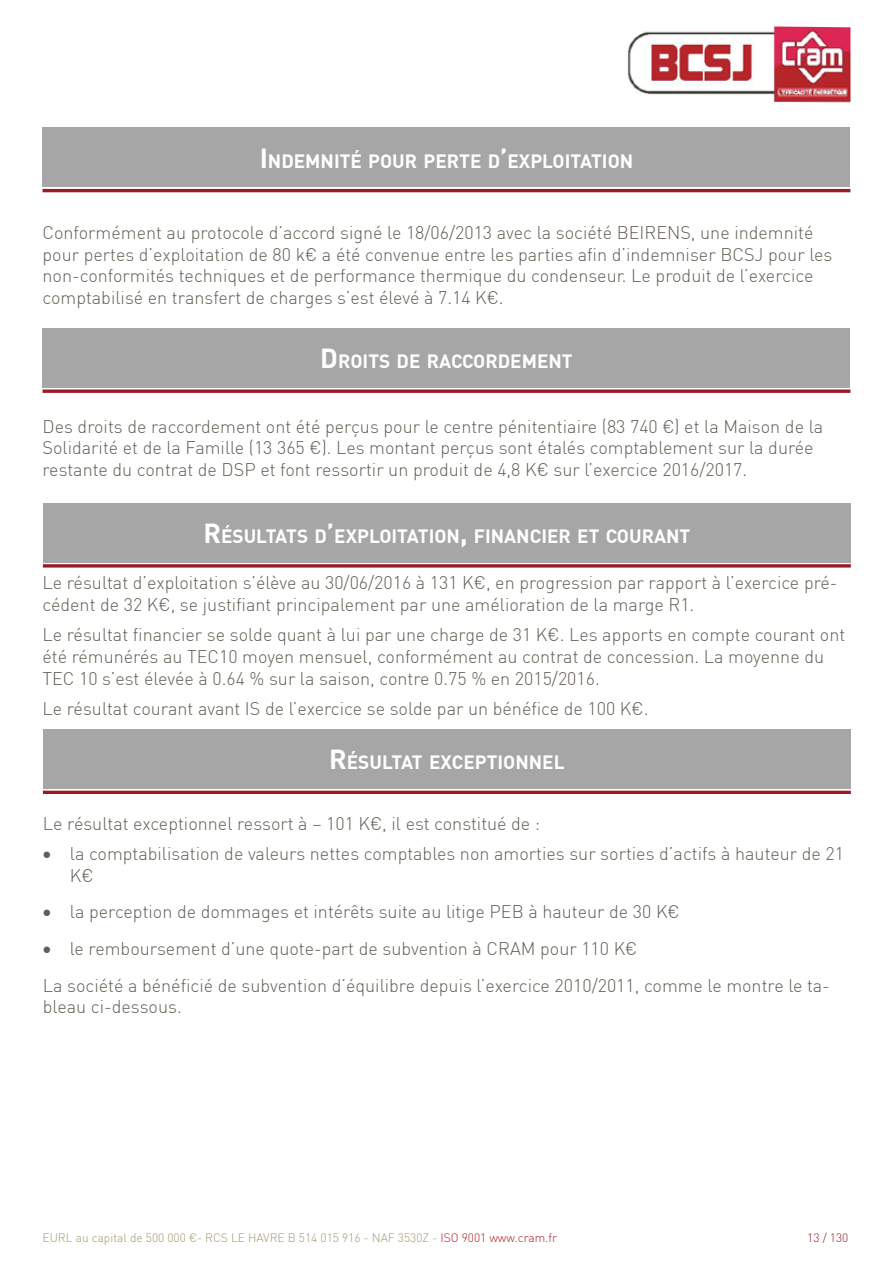
<style>
.page{position:relative;width:893px;height:1263px;background:#fff}
.page>*{position:absolute;margin:0;border:0;box-sizing:border-box;transform-origin:0 0}
.SousTitreRapport{font:700 18.9px "DIN Pro";color:#fff}
.Body_Text{font:300 18px/21.6px "DIN Pro";color:#635f54}
.t1{font:300 12px "DIN Pro";color:#a39871}
.t2{font:300 12px "DIN Pro";color:#981b26}
.s1{font-size:27px}
.s2{color:#af1e23}
</style>
<div class="page">
<img style="left:627px;top:26px;width:223px;height:77px">
<div style="left:43px;top:128px;width:807px;height:59px;background:#a6a6a6"></div>
<hr style="left:43px;top:189px;width:807px;height:3px;background:#981b26">
<div style="left:43px;top:328px;width:807px;height:60px;background:#a6a6a6"></div>
<svg style="left:43px;top:389px;width:807px;height:4px;background:#a73e47"></svg>
<div style="left:43px;top:503px;width:808px;height:59px;background:#a6a6a6"></div>
<svg style="left:43px;top:564px;width:808px;height:4px;background:#a73d47"></svg>
<div style="left:43px;top:729px;width:808px;height:60px;background:#a6a6a6"></div>
<hr style="left:43px;top:791px;width:808px;height:3px;background:#981b26">
<p class="SousTitreRapport" style="left:260px;top:148px;width:375px"><span class="s1">I</span> NDEMNITÉ POUR PERTE D<span class="s1">’</span>EXPLOITATION</p>
<p class="Body_Text" style="left:43px;top:222px;width:791px">Conformément au protocole d’accord signé le 18/06/2013 avec la société BEIRENS, une indemnité pour pertes d’exploitation de 80 k€ a été convenue entre les parties afin d’indemniser BCSJ pour les non-conformités techniques et de performance thermique du condenseur. Le produit de l’exercice comptabilisé en transfert de charges s’est élevé à 7.14 K€.</p>
<p class="SousTitreRapport" style="left:320px;top:349px;width:254px"><span class="s1">D</span> ROITS DE RACCORDEMENT</p>
<p class="Body_Text" style="left:43px;top:415px;width:782px">Des droits de raccordement ont été perçus pour le centre pénitentiaire (83 740 €) et la Maison de la<br>Solidarité et de la Famille (13 365 €). Les montant perçus sont étalés comptablement sur la durée restante du contrat de DSP et font ressortir un produit de 4,8 K€ sur l’exercice 2016/2017.</p>
<p class="SousTitreRapport" style="left:203px;top:524px;width:488px"><span class="s1">R</span>ÉSULTATS D<span class="s1">’</span>EXPLOITATION<span class="s1">,</span> FINANCIER ET COURANT</p>
<p class="Body_Text" style="left:43px;top:572px;width:797px">Le résultat d’exploitation s’élève au 30/06/2016 à 131 K€, en progression par rapport à l’exercice pré&shy;cédent de 32 K€, se justifiant principalement par une amélioration de la marge R1.</p>
<p class="Body_Text" style="left:43px;top:624px;width:804px">Le résultat financier se solde quant à lui par une charge de 31 K€. Les apports en compte courant ont été rémunérés au TEC10 moyen mensuel, conformément au contrat de concession. La moyenne du<br>TEC 10 s’est élevée à 0.64 % sur la saison, contre 0.75 % en 2015/2016.</p>
<p class="Body_Text" style="left:43px;top:698px;width:607px">Le résultat courant avant IS de l’exercice se solde par un bénéfice de 100 K€.</p>
<p class="SousTitreRapport" style="left:329px;top:750px;width:237px"><span class="s1">R</span>ÉSULTAT EXCEPTIONNEL</p>
<p class="Body_Text" style="left:43px;top:812px;width:499px">Le résultat exceptionnel ressort à – 101 K€, il est constitué de :</p>
<p class="Body_Text" style="left:70px;top:843px;width:776px;text-indent:-27px">• la comptabilisation de valeurs nettes comptables non amorties sur sorties d’actifs à hauteur de 21<br>K€</p>
<p class="Body_Text" style="left:43px;top:901px;width:638px">• la perception de dommages et intérêts suite au litige PEB à hauteur de 30 K€</p>
<p class="Body_Text" style="left:43px;top:937px;width:596px">• le remboursement d’une quote-part de subvention à CRAM pour 110 K€</p>
<p class="Body_Text" style="left:43px;top:974px;width:789px">La société a bénéficié de subvention d’équilibre depuis l’exercice 2010/2011, comme le montre le ta&shy;bleau ci-dessous.</p>
<p class="t1" style="left:43px;top:1230px;width:516px">EURL au capital de 500 000 €- RCS LE HAVRE B 514 015 916 - NAF 3530Z - <span class="s2">ISO 9001 www.cram.fr</span></p>
<p class="t2" style="left:807px;top:1230px;width:43px">13 / 130</p>
</div>
